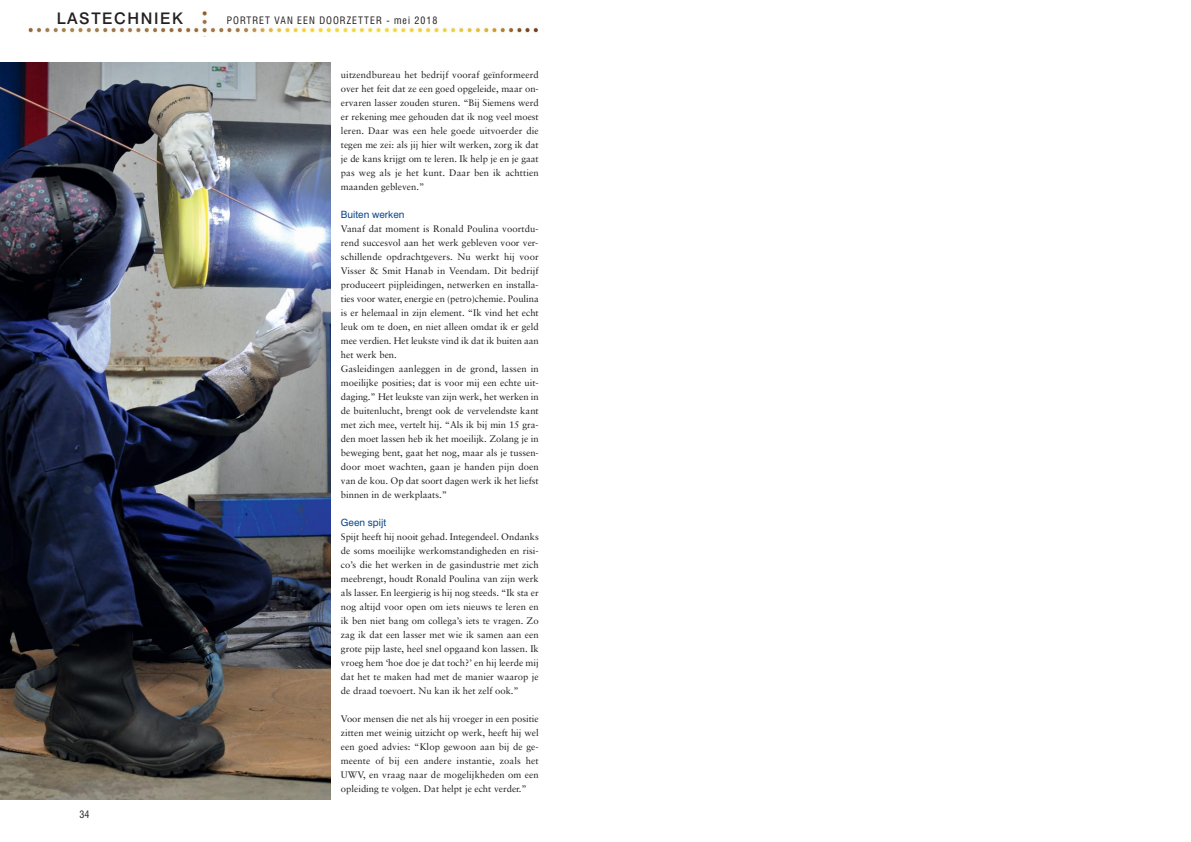
<style>
.page{position:relative;width:1191px;height:842px;background:#fff}
.page>*{position:absolute;margin:0;border:0;box-sizing:border-box;transform-origin:0 0}
.t1{font:500 16px "Swiss 721 BT";letter-spacing:.1em;color:#231f20}
.t2{font:condensed 10px "Swiss 721 BT";letter-spacing:.1em;color:#231f20}
.t3{font:10px "Swiss 721 BT";color:#0d4689}
.t4{font:9.5px/14px "Sabon";color:#231f20;text-align:justify}
</style>
<div class="page">
<img style="left:28px;top:11px;width:511px;height:25px">
<img style="left:0;top:62px;width:330px;height:737px">
<h1 class="t1" style="left:57px;top:11px;width:127px">LASTECHNIEK</h1>
<p class="t2" style="left:227px;top:17px;width:212px">PORTRET VAN EEN DOORZETTER - mei 2018</p>
<p class="t2" style="left:79px;top:811px;width:11px">34</p>
<p class="t4" style="left:341px;top:68px;width:199px">uitzendbureau het bedrijf vooraf geïnformeerd over het feit dat ze een goed opgeleide, maar on&shy;ervaren lasser zouden sturen. “Bij Siemens werd er rekening mee gehouden dat ik nog veel moest leren. Daar was een hele goede uitvoerder die tegen me zei: als jij hier wilt werken, zorg ik dat je de kans krijgt om te leren. Ik help je en je gaat pas weg als je het kunt. Daar ben ik achttien maanden gebleven.”</p>
<p class="t3" style="left:341px;top:211px;width:65px">Buiten werken</p>
<p class="t4" style="left:341px;top:222px;width:199px;text-align:left">Vanaf dat moment is Ronald Poulina voortdu&shy;rend succesvol aan het werk gebleven voor ver&shy;schillende opdrachtgevers. Nu werkt hij voor Visser &amp; Smit Hanab in Veendam. Dit bedrijf produceert pijpleidingen, netwerken en installa&shy;ties voor water, energie en (petro)chemie. Poulina is er helemaal in zijn element. “Ik vind het echt leuk om te doen, en niet alleen omdat ik er geld mee verdien. Het leukste vind ik dat ik buiten aan het werk ben.<br>Gasleidingen aanleggen in de grond, lassen in moeilijke posities; dat is voor mij een echte uit&shy;daging.” Het leukste van zijn werk, het werken in de buitenlucht, brengt ook de vervelendste kant met zich mee, vertelt hij. “Als ik bij min 15 gra&shy;den moet lassen heb ik het moeilijk. Zolang je in beweging bent, gaat het nog, maar als je tussen&shy;door moet wachten, gaan je handen pijn doen van de kou. Op dat soort dagen werk ik het liefst binnen in de werkplaats.”</p>
<p class="t3" style="left:341px;top:519px;width:47px">Geen spijt</p>
<p class="t4" style="left:341px;top:530px;width:199px">Spijt heeft hij nooit gehad. Integendeel. Ondanks de soms moeilijke werkomstandigheden en risi&shy;co’s die het werken in de gasindustrie met zich meebrengt, houdt Ronald Poulina van zijn werk als lasser. En leergierig is hij nog steeds. “Ik sta er nog altijd voor open om iets nieuws te leren en ik ben niet bang om collega’s iets te vragen. Zo zag ik dat een lasser met wie ik samen aan een grote pijp laste, heel snel opgaand kon lassen. Ik vroeg hem ‘hoe doe je dat toch?’ en hij leerde mij dat het te maken had met de manier waarop je de draad toevoert. Nu kan ik het zelf ook.”</p>
<p class="t4" style="left:341px;top:712px;width:199px">Voor mensen die net als hij vroeger in een positie zitten met weinig uitzicht op werk, heeft hij wel een goed advies: “Klop gewoon aan bij de ge&shy;meente of bij een andere instantie, zoals het UWV, en vraag naar de mogelijkheden om een opleiding te volgen. Dat helpt je echt verder.”</p>
</div>
